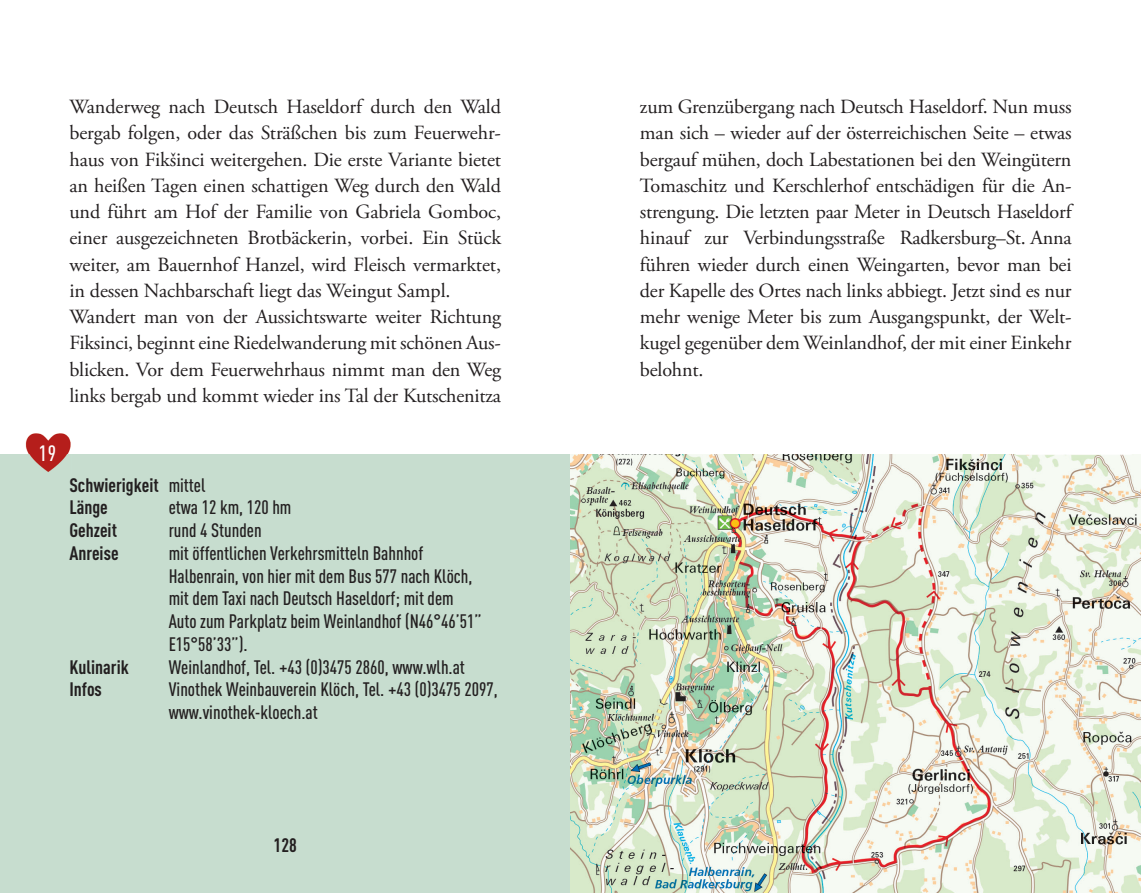
<style>
.page{position:relative;width:1141px;height:893px;background:#fff}
.page>*{position:absolute;margin:0;border:0;box-sizing:border-box;transform-origin:0 0}
.t1{font:500 21.88px "DIN Cond";color:#fff}
.t2{font:20.12px/26.2px "Adobe Garamond Pro";letter-spacing:-.005em;color:#231f20}
.t3{font:500 19.25px/22.8px "DIN Cond";color:#231f20}
.t4{font:700 19.25px/22.8px "DIN Cond";color:#231f20}
.s1{font-weight:500}
</style>
<div class="page">
<div style="left:0;top:454px;width:570px;height:439px;background:#c7ddcf"></div>
<img style="left:25px;top:433px;width:46px;height:39px">
<img style="left:570px;top:454px;width:571px;height:439px">
<p class="t2" style="left:69px;top:94px;width:433px">Wanderweg nach Deutsch Haseldorf durch den Wald bergab folgen, oder das Sträßchen bis zum Feuerwehr&shy;haus von Fikšinci weitergehen. Die erste Variante bietet an heißen Tagen einen schattigen Weg durch den Wald und führt am Hof der Familie von Gabriela Gomboc, einer ausgezeichneten Brotbäckerin, vorbei. Ein Stück weiter, am Bauernhof Hanzel, wird Fleisch vermarktet, in dessen Nachbarschaft liegt das Weingut Sampl.<br>Wandert man von der Aussichtswarte weiter Richtung Fiksinci, beginnt eine Riedelwanderung mit schönen Aus&shy;blicken. Vor dem Feuerwehrhaus nimmt man den Weg links bergab und kommt wieder ins Tal der Kutschenitza</p>
<p class="t2" style="left:640px;top:94px;width:433px;text-align:justify">zum Grenzübergang nach Deutsch Haseldorf. Nun muss man sich – wieder auf der österreichischen Seite – etwas bergauf mühen, doch Labestationen bei den Weingütern Tomaschitz und Kerschlerhof entschädigen für die An&shy;strengung. Die letzten paar Meter in Deutsch Haseldorf hinauf zur Verbindungsstraße Radkersburg–St. Anna führen wieder durch einen Weingarten, bevor man bei der Kapelle des Ortes nach links abbiegt. Jetzt sind es nur mehr wenige Meter bis zum Ausgangspunkt, der Welt&shy;kugel gegenüber dem Weinlandhof, der mit einer Einkehr belohnt.</p>
<p class="t1" style="left:39px;top:440px;width:19px">19</p>
<p class="t4" style="left:69px;top:473px;width:138px">Schwierigkeit <span class="s1">mittel<br></span>Länge</p>
<p class="t3" style="left:169px;top:496px;width:124px">etwa 12 km, 120 hm</p>
<p class="t4" style="left:69px;top:518px;width:49px">Gehzeit</p>
<p class="t3" style="left:169px;top:519px;width:94px">rund 4 Stunden</p>
<p class="t4" style="left:69px;top:541px;width:51px">Anreise</p>
<p class="t3" style="left:169px;top:541px;width:315px">mit öffentlichen Verkehrsmitteln Bahnhof Halbenrain, von hier mit dem Bus 577 nach Klöch, mit dem Taxi nach Deutsch Haseldorf; mit dem Auto zum Parkplatz beim Weinlandhof (N46°46’51” E15°58’33”).</p>
<p class="t4" style="left:69px;top:655px;width:61px">Kulinarik</p>
<p class="t3" style="left:169px;top:655px;width:298px">Weinlandhof, Tel. +43 (0)3475 2860, www.wlh.at</p>
<p class="t4" style="left:69px;top:678px;width:34px">Infos</p>
<p class="t3" style="left:169px;top:678px;width:331px">Vinothek Weinbauverein Klöch, Tel. +43 (0)3475 2097, www.vinothek-kloech.at</p>
<p class="t4" style="left:274px;top:833px;width:25px">128</p>
</div>
